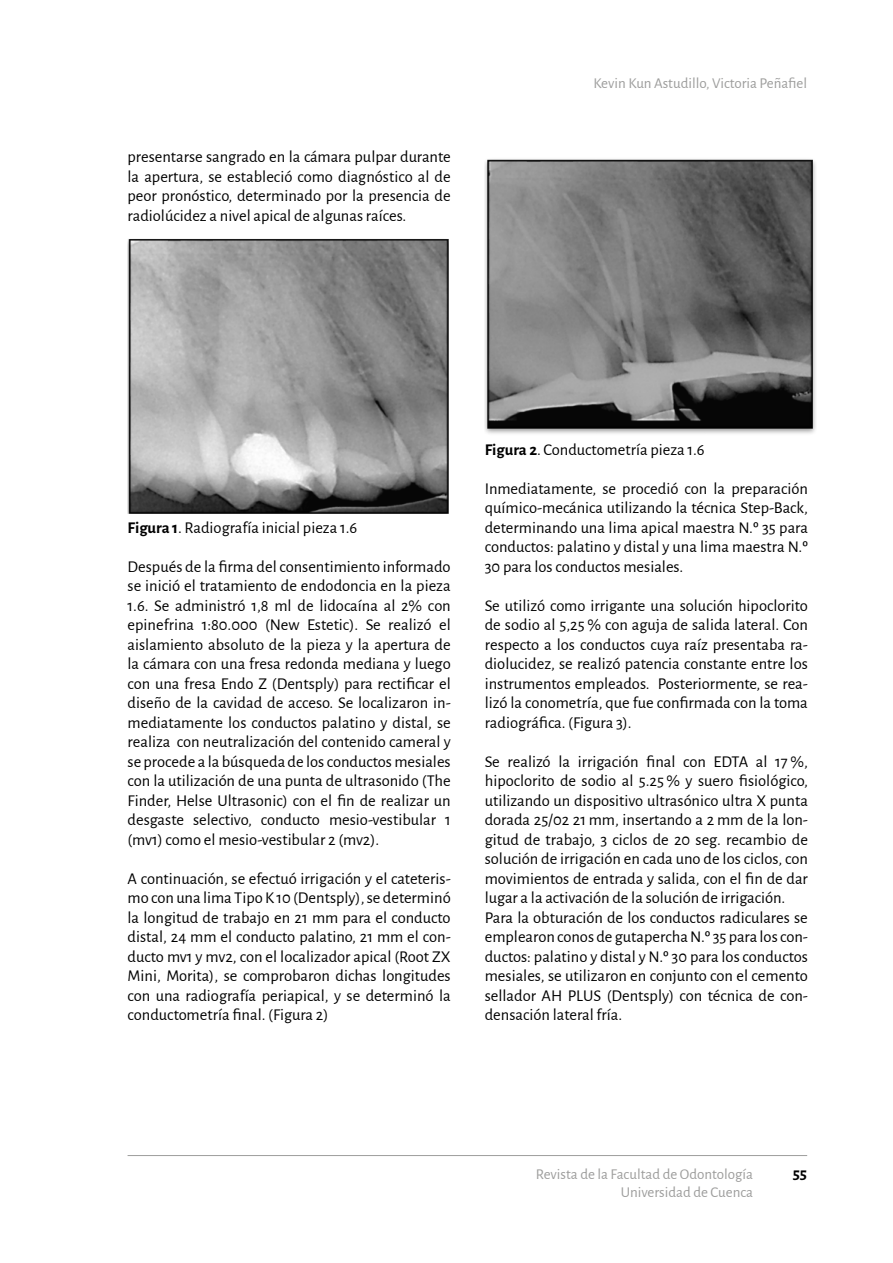
<style>
.page{position:relative;width:893px;height:1263px;background:#fff}
.page>*{position:absolute;margin:0;border:0;box-sizing:border-box;transform-origin:0 0}
.t1{font:16.5px/19.5px "Alegreya Sans";color:#000;text-align:justify}
.t2{font:700 16.5px "Alegreya Sans";color:#000}
.t3{font:15px "Alegreya Sans";color:#9d9d9c}
.s1{font-weight:700}
</style>
<div class="page">
<hr style="left:128px;top:1155px;width:679px;height:1px;background:#9d9d9c">
<img style="left:128px;top:239px;width:321px;height:274px">
<img style="left:485px;top:159px;width:331px;height:275px">
<p class="t1" style="left:128px;top:146px;width:325px">presentarse sangrado en la cámara pulpar durante la apertura, se estableció como diagnóstico al de peor pronóstico, determinado por la presencia de radiolúcidez a nivel apical de algunas raíces.</p>
<p class="t3" style="left:593px;top:73px;width:215px">Kevin Kun Astudillo, Victoria Peñafiel</p>
<p class="t1" style="left:128px;top:517px;width:231px"><span class="s1">Figura 1</span>. Radiografía inicial pieza 1.6</p>
<p class="t1" style="left:128px;top:556px;width:325px">Después de la firma del consentimiento informado se inició el tratamiento de endodoncia en la pieza 1.6. Se administró 1,8 ml de lidocaína al 2% con epinefrina 1:80.000 (New Estetic). Se realizó el aislamiento absoluto de la pieza y la apertura de la cámara con una fresa redonda mediana y luego con una fresa Endo Z (Dentsply) para rectificar el diseño de la cavidad de acceso. Se localizaron in&shy;mediatamente los conductos palatino y distal, se realiza con neutralización del contenido cameral y se procede a la búsqueda de los conductos mesiales con la utilización de una punta de ultrasonido (The Finder, Helse Ultrasonic) con el fin de realizar un desgaste selectivo, conducto mesio-vestibular 1 (mv1) como el mesio-vestibular 2 (mv2).</p>
<p class="t1" style="left:128px;top:868px;width:325px">A continuación, se efectuó irrigación y el cateteris&shy;mo con una lima Tipo K 10 (Dentsply), se determinó la longitud de trabajo en 21 mm para el conducto distal, 24 mm el conducto palatino, 21 mm el con&shy;ducto mv1 y mv2, con el localizador apical (Root ZX Mini, Morita), se comprobaron dichas longitudes con una radiografía periapical, y se determinó la conductometría final. (Figura 2)</p>
<p class="t1" style="left:485px;top:439px;width:221px"><span class="s1">Figura 2</span>. Conductometría pieza 1.6</p>
<p class="t1" style="left:485px;top:478px;width:325px">Inmediatamente, se procedió con la preparación químico-mecánica utilizando la técnica Step-Back, determinando una lima apical maestra N.º 35 para conductos: palatino y distal y una lima maestra N.º 30 para los conductos mesiales.</p>
<p class="t1" style="left:485px;top:595px;width:325px">Se utilizó como irrigante una solución hipoclorito de sodio al 5,25 % con aguja de salida lateral. Con respecto a los conductos cuya raíz presentaba ra&shy;diolucidez, se realizó patencia constante entre los instrumentos empleados. Posteriormente, se rea&shy;lizó la conometría, que fue confirmada con la toma radiográfica. (Figura 3).</p>
<p class="t1" style="left:485px;top:751px;width:325px;text-align:left">Se realizó la irrigación final con EDTA al 17 %, hipoclorito de sodio al 5.25 % y suero fisiológico, utilizando un dispositivo ultrasónico ultra X punta dorada 25/02 21 mm, insertando a 2 mm de la lon&shy;gitud de trabajo, 3 ciclos de 20 seg. recambio de solución de irrigación en cada uno de los ciclos, con movimientos de entrada y salida, con el fin de dar lugar a la activación de la solución de irrigación.<br>Para la obturación de los conductos radiculares se emplearon conos de gutapercha N.º 35 para los con&shy;ductos: palatino y distal y N.º 30 para los conductos mesiales, se utilizaron en conjunto con el cemento sellador AH PLUS (Dentsply) con técnica de con&shy;densación lateral fría.</p>
<p class="t3" style="left:536px;top:1163px;width:219px">Revista de la Facultad de Odontología</p>
<p class="t2" style="left:793px;top:1162px;width:16px">55</p>
<p class="t3" style="left:621px;top:1181px;width:134px">Universidad de Cuenca</p>
</div>
